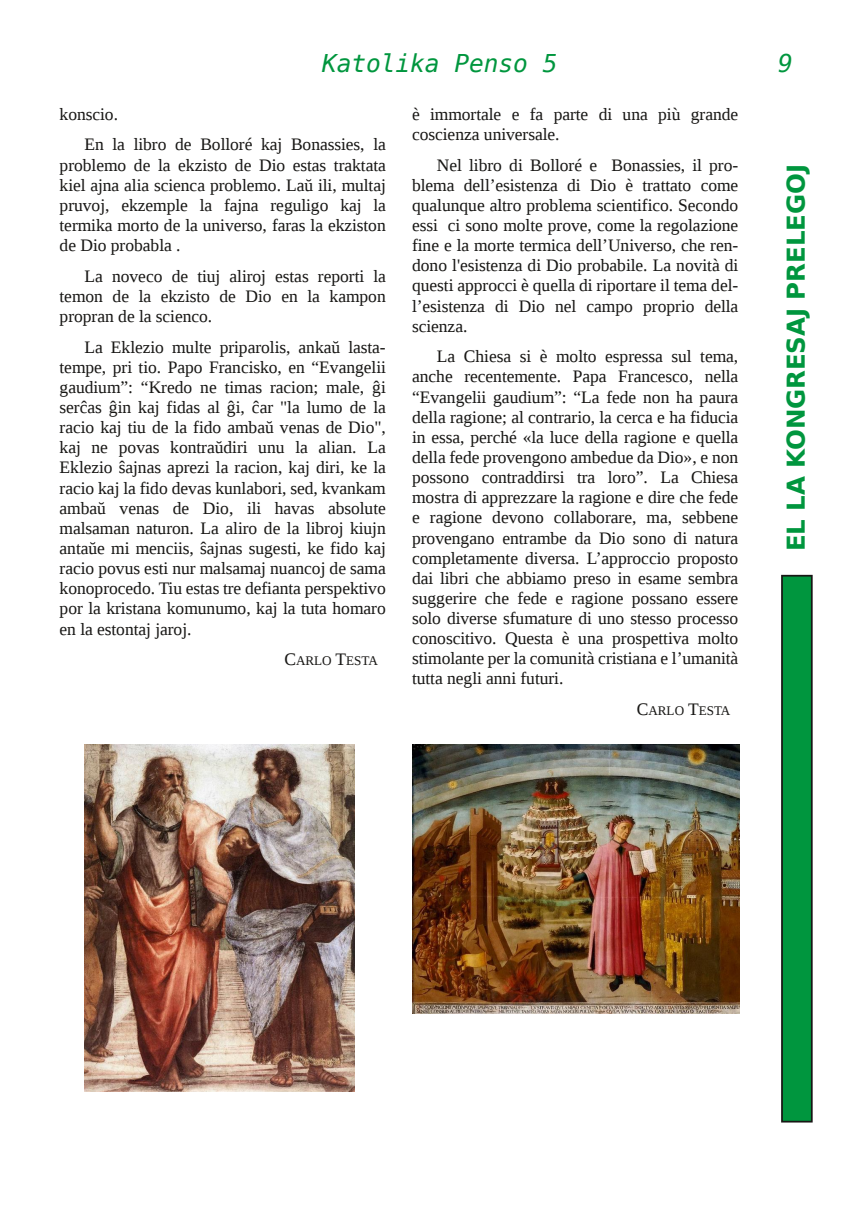
<style>
.page{position:relative;width:854px;height:1211px;background:#fff}
.page>*{position:absolute;margin:0;border:0;box-sizing:border-box;transform-origin:0 0}
.t1{font:700 24.5px "DejaVu Sans";letter-spacing:-.005em;color:#00963e}
.t2{font:italic 24.5px "DejaVu Sans Mono";color:#00963e}
.t3{font:17.5px/20.1px "Liberation Serif";letter-spacing:-.005em;color:#181715;text-align:justify}
.t4{font:13.12px "Liberation Serif";letter-spacing:-.005em;color:#181715}
.s1{font-size:17.5px}
</style>
<div class="page">
<div style="left:781px;top:575px;width:30px;height:546px;background:#00963e"></div>
<div style="left:780px;top:575px;width:32px;height:547px;border:2px solid #181715"></div>
<img style="left:84px;top:744px;width:270px;height:347px">
<img style="left:412px;top:744px;width:327px;height:269px">
<h1 class="t2" style="left:322px;top:50px;width:237px">Katolika Penso 5</h1>
<h1 class="t2" style="left:777px;top:50px;width:16px">9</h1>
<p class="t3" style="left:84px;top:99px;width:303px;line-height:30.6px;text-indent:-25px">konscio.<br>En la libro de Bolloré kaj Bonassies, la</p>
<p class="t3" style="left:60px;top:155px;width:328px">problemo de la ekzisto de Dio estas traktata kiel ajna alia scienca problemo. Laŭ ili, multaj pruvoj, ekzemple la fajna reguligo kaj la termika morto de la universo, faras la ekziston de Dio probabla .</p>
<p class="t3" style="left:60px;top:266px;width:327px;text-indent:25px">La noveco de tiuj aliroj estas reporti la temon de la ekzisto de Dio en la kampon propran de la scienco.</p>
<p class="t3" style="left:60px;top:337px;width:328px;text-indent:25px">La Eklezio multe priparolis, ankaŭ lasta‐ tempe, pri tio. Papo Francisko, en “Evangelii gaudium”: “Kredo ne timas racion; male, ĝi serĉas ĝin kaj fidas al ĝi, ĉar "la lumo de la racio kaj tiu de la fido ambaŭ venas de Dio", kaj ne povas kontraŭdiri unu la alian. La Eklezio ŝajnas aprezi la racion, kaj diri, ke la racio kaj la fido devas kunlabori, sed, kvankam ambaŭ venas de Dio, ili havas absolute malsaman naturon. La aliro de la libroj kiujn antaŭe mi menciis, ŝajnas sugesti, ke fido kaj racio povus esti nur malsamaj nuancoj de sama konoprocedo. Tiu estas tre defianta perspektivo por la kristana komunumo, kaj la tuta homaro en la estontaj jaroj.</p>
<p class="t4" style="left:284px;top:653px;width:95px"><span class="s1">C</span>ARLO <span class="s1">T</span>ESTA</p>
<p class="t3" style="left:412px;top:104px;width:327px">è immortale e fa parte di una più grande coscienza universale.</p>
<p class="t3" style="left:412px;top:155px;width:328px;text-indent:25px">Nel libro di Bolloré e Bonassies, il pro‐ blema dell’esistenza di Dio è trattato come qualunque altro problema scientifico. Secondo essi ci sono molte prove, come la regolazione fine e la morte termica dell’Universo, che ren‐ dono l'esistenza di Dio probabile. La novità di questi approcci è quella di riportare il tema del‐ l’esistenza di Dio nel campo proprio della scienza.</p>
<p class="t3" style="left:412px;top:346px;width:327px;text-indent:25px">La Chiesa si è molto espressa sul tema, anche recentemente. Papa Francesco, nella “Evangelii gaudium”: “La fede non ha paura della ragione; al contrario, la cerca e ha fiducia in essa, perché «la luce della ragione e quella della fede provengono ambedue da Dio», e non possono contraddirsi tra loro”. La Chiesa mostra di apprezzare la ragione e dire che fede e ragione devono collaborare, ma, sebbene provengano entrambe da Dio sono di natura completamente diversa. L’approccio proposto dai libri che abbiamo preso in esame sembra suggerire che fede e ragione possano essere solo diverse sfumature di uno stesso processo conoscitivo. Questa è una prospettiva molto stimolante per la comunità cristiana e l’umanità tutta negli anni futuri.</p>
<p class="t4" style="left:636px;top:703px;width:95px"><span class="s1">C</span>ARLO <span class="s1">T</span>ESTA</p>
<h1 class="t1" style="left:781px;top:551px;width:390px;rotate:-90deg">EL LA KONGRESAJ PRELEGOJ</h1>
</div>
